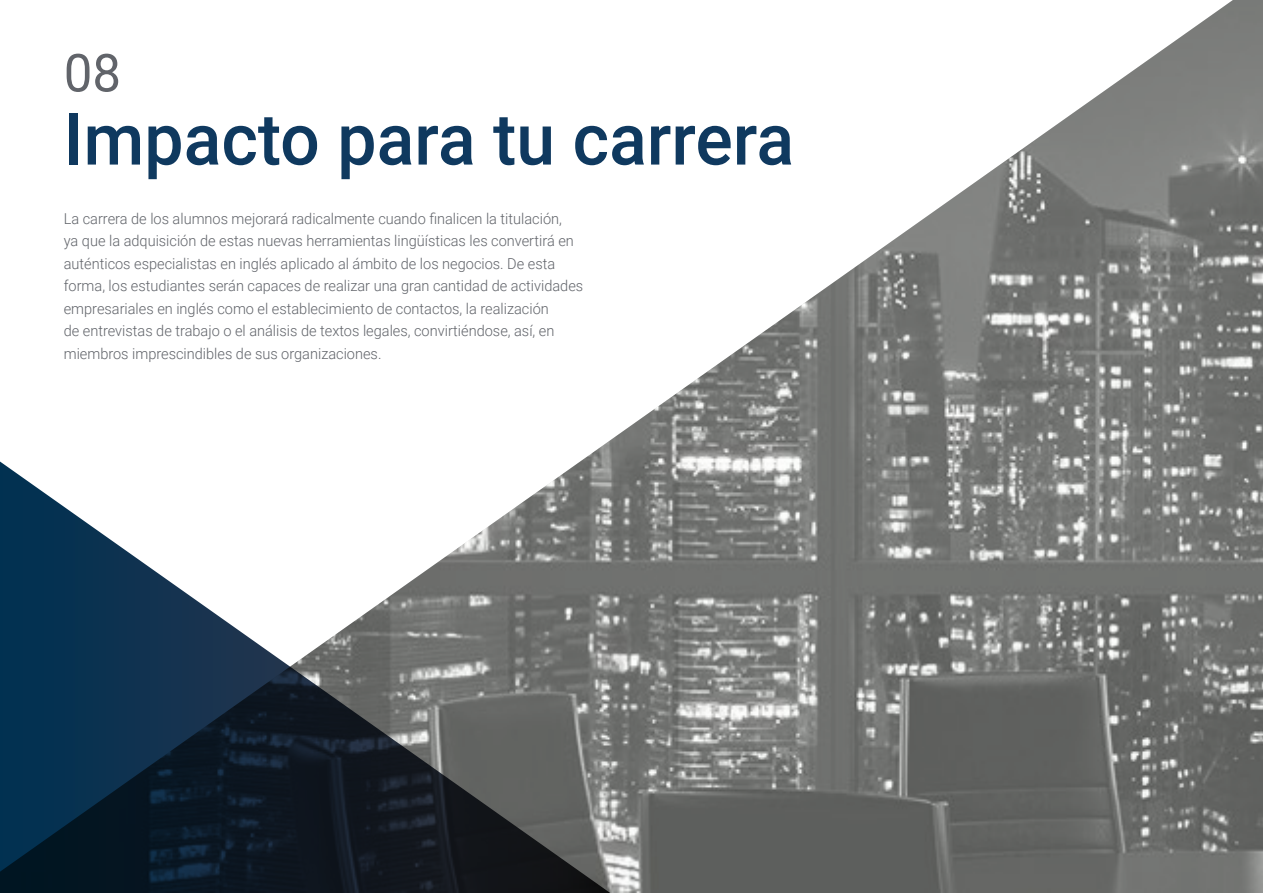
<style>
.page{position:relative;width:1263px;height:893px;background:#fff}
.page>*{position:absolute;margin:0;border:0;box-sizing:border-box;transform-origin:0 0}
.t1{font:500 72px "Roboto";color:#0f395f}
.t2{font:52.5px "Roboto";color:#61646a}
.t3{font:300 15px/22.5px "Roboto";color:#61646a}
</style>
<div class="page">
<img style="left:602px;top:0;width:661px;height:893px">
<svg style="left:0;top:446px;width:640px;height:447px"></svg>
<h2 class="t2" style="left:64px;top:36px;width:59px">08</h2>
<h1 class="t1" style="left:64px;top:89px;width:732px">Impacto para tu carrera</h1>
<p class="t3" style="left:64px;top:207px;width:521px">La carrera de los alumnos mejorará radicalmente cuando finalicen la titulación,<br>ya que la adquisición de estas nuevas herramientas lingüísticas les convertirá en auténticos especialistas en inglés aplicado al ámbito de los negocios. De esta forma, los estudiantes serán capaces de realizar una gran cantidad de actividades empresariales en inglés como el establecimiento de contactos, la realización<br>de entrevistas de trabajo o el análisis de textos legales, convirtiéndose, así, en miembros imprescindibles de sus organizaciones.</p>
</div>
